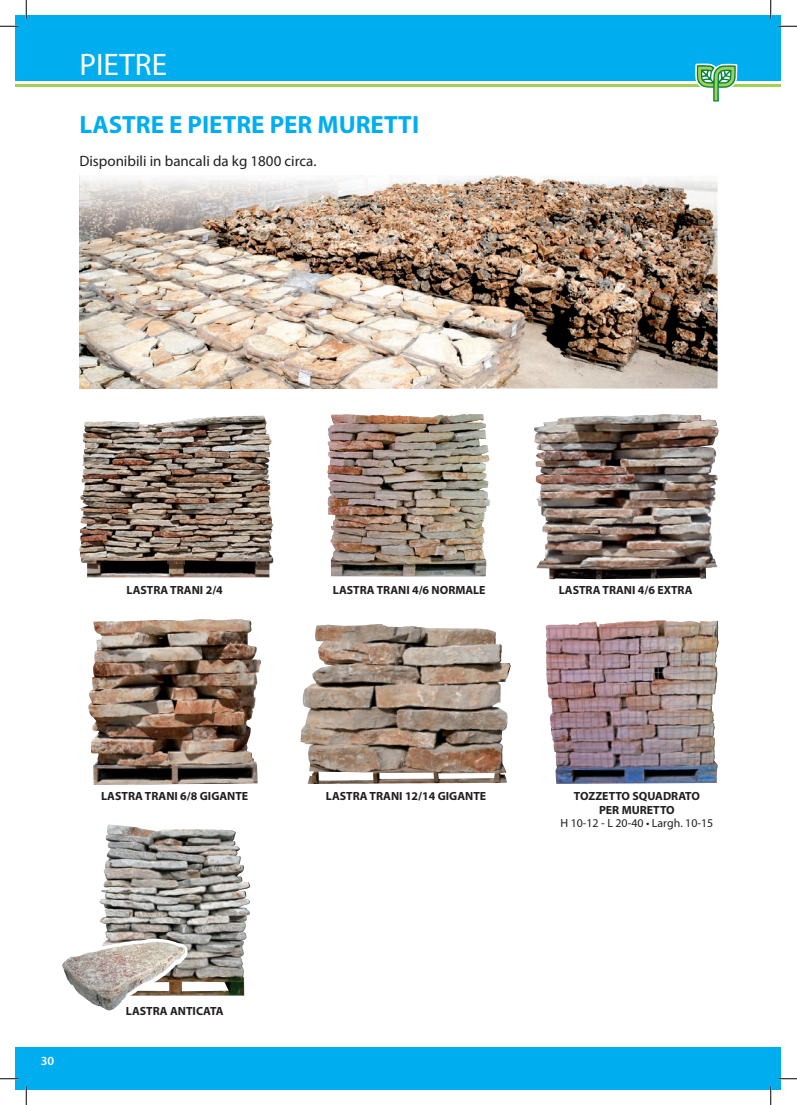
<style>
.page{position:relative;width:797px;height:1105px;background:#fff}
.page>*{position:absolute;margin:0;border:0;box-sizing:border-box;transform-origin:0 0}
.t1{font:31.25px "Myriad Pro";color:#fff}
.t2{font:700 25px "Myriad Pro";color:#00aeef}
.t3{font:15px "Myriad Pro";color:#231f20}
.t4{font:600 12.5px "Myriad Pro";color:#fff}
.t5{font:700 11.88px "Myriad Pro";color:#231f20}
.t6{font:11.88px "Myriad Pro";color:#231f20}
</style>
<div class="page">
<div style="left:16px;top:1047px;width:765px;height:42px;background:#00aeef"></div>
<div style="left:16px;top:16px;width:765px;height:65px;background:#00aeef"></div>
<hr style="left:16px;top:84px;width:765px;height:2px;background:#a3cf57">
<svg style="left:695px;top:64px;width:42px;height:38px"></svg>
<img style="left:79px;top:176px;width:638px;height:212px">
<img style="left:79px;top:416px;width:195px;height:161px">
<img style="left:327px;top:414px;width:159px;height:163px">
<img style="left:534px;top:414px;width:184px;height:165px">
<img style="left:88px;top:619px;width:173px;height:166px">
<img style="left:300px;top:624px;width:210px;height:160px">
<img style="left:545px;top:620px;width:173px;height:164px">
<img style="left:99px;top:827px;width:151px;height:168px">
<svg style="left:99px;top:923px;width:93px;height:73px"></svg>
<img style="left:62px;top:942px;width:123px;height:69px">
<svg style="left:0;top:25px;width:19px;height:2px"></svg>
<svg style="left:778px;top:25px;width:19px;height:2px"></svg>
<svg style="left:0;top:1078px;width:19px;height:1px"></svg>
<svg style="left:778px;top:1078px;width:19px;height:1px"></svg>
<svg style="left:25px;top:0;width:2px;height:19px"></svg>
<svg style="left:25px;top:1086px;width:2px;height:19px"></svg>
<svg style="left:770px;top:0;width:1px;height:19px"></svg>
<svg style="left:770px;top:1086px;width:1px;height:19px"></svg>
<p class="t1" style="left:79px;top:45px;width:89px">PIETRE</p>
<p class="t2" style="left:79px;top:108px;width:341px">LASTRE E PIETRE PER MURETTI</p>
<p class="t3" style="left:79px;top:152px;width:239px">Disponibili in bancali da kg 1800 circa.</p>
<p class="t5" style="left:126px;top:582px;width:98px">LASTRA TRANI 2/4</p>
<p class="t5" style="left:333px;top:582px;width:154px">LASTRA TRANI 4/6 NORMALE</p>
<p class="t5" style="left:558px;top:582px;width:135px">LASTRA TRANI 4/6 EXTRA</p>
<p class="t5" style="left:101px;top:788px;width:149px">LASTRA TRANI 6/8 GIGANTE</p>
<p class="t5" style="left:326px;top:788px;width:162px">LASTRA TRANI 12/14 GIGANTE</p>
<p class="t5" style="left:574px;top:788px;width:127px">TOZZETTO SQUADRATO</p>
<p class="t5" style="left:599px;top:802px;width:77px">PER MURETTO</p>
<p class="t6" style="left:560px;top:816px;width:154px">H 10-12 - L 20-40 • Largh. 10-15</p>
<p class="t4" style="left:41px;top:1053px;width:15px">30</p>
<p class="t5" style="left:126px;top:1003px;width:99px">LASTRA ANTICATA</p>
</div>
